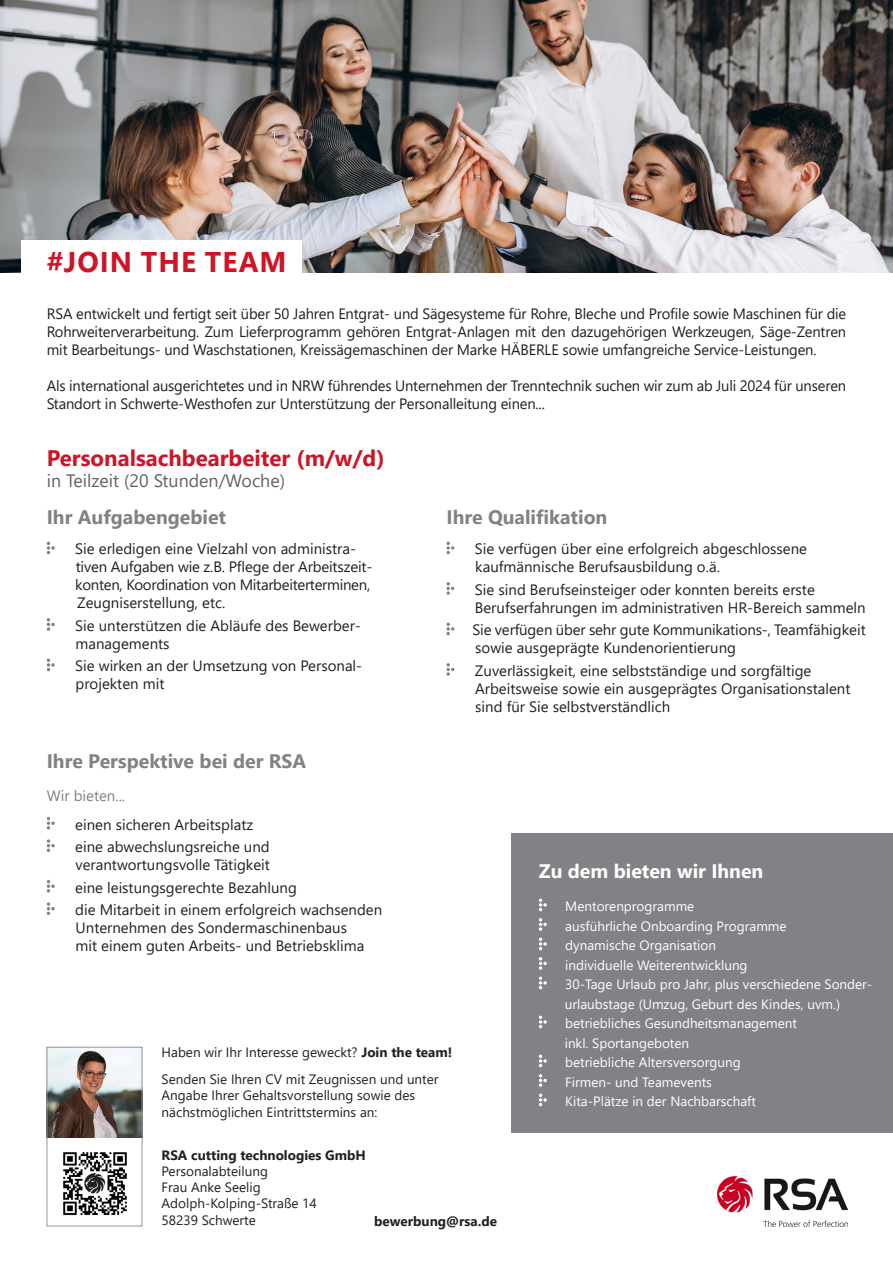
<style>
.page{position:relative;width:893px;height:1263px;background:#fff}
.page>*{position:absolute;margin:0;border:0;box-sizing:border-box;transform-origin:0 0}
.t1{font:700 28.5px "Segoe UI";letter-spacing:.035em;color:#cd1527}
.t2{font:700 22.5px "Segoe UI";color:#cd1527}
.t3{font:700 19.5px "Segoe UI";color:#808285}
.t4{font:700 19.5px "Segoe UI";color:#fff}
.t5{font:18px "Segoe UI";color:#636366}
.t6{font:15px/18px "Segoe UI";color:#231f20;text-align:justify}
.t7{font:15px "Segoe UI";letter-spacing:-.02em;color:#231f20}
.t8{font:15px "Segoe UI";color:#808285}
.t9{font:13.5px "Segoe UI";color:#fff}
.t10{font:13.5px "Segoe UI";color:#231f20}
.t11{font:700 13.5px "Segoe UI";color:#231f20}
.s1{font-weight:700}
</style>
<div class="page">
<img style="left:717px;top:1176px;width:130px;height:50px">
<svg style="left:47px;top:542px;width:8px;height:12px"></svg>
<svg style="left:47px;top:618px;width:8px;height:13px"></svg>
<svg style="left:47px;top:659px;width:8px;height:12px"></svg>
<svg style="left:47px;top:817px;width:8px;height:12px"></svg>
<svg style="left:47px;top:839px;width:8px;height:13px"></svg>
<svg style="left:47px;top:880px;width:8px;height:12px"></svg>
<svg style="left:47px;top:902px;width:8px;height:13px"></svg>
<svg style="left:446px;top:542px;width:8px;height:12px"></svg>
<svg style="left:446px;top:582px;width:8px;height:13px"></svg>
<svg style="left:446px;top:623px;width:8px;height:12px"></svg>
<svg style="left:446px;top:663px;width:8px;height:13px"></svg>
<img style="left:0;top:0;width:893px;height:272px">
<div style="left:21px;top:240px;width:281px;height:53px;background:#fff"></div>
<img style="left:49px;top:1049px;width:91px;height:88px">
<div style="left:47px;top:1047px;width:95px;height:179px;border:1px solid #939598"></div>
<img style="left:63px;top:1152px;width:64px;height:64px">
<div style="left:511px;top:833px;width:382px;height:300px;background:#808285"></div>
<svg style="left:539px;top:898px;width:8px;height:13px"></svg>
<svg style="left:539px;top:918px;width:8px;height:13px"></svg>
<svg style="left:539px;top:937px;width:8px;height:13px"></svg>
<svg style="left:539px;top:957px;width:8px;height:13px"></svg>
<svg style="left:539px;top:976px;width:8px;height:13px"></svg>
<svg style="left:539px;top:1015px;width:8px;height:13px"></svg>
<svg style="left:539px;top:1054px;width:8px;height:13px"></svg>
<svg style="left:539px;top:1074px;width:8px;height:13px"></svg>
<svg style="left:539px;top:1093px;width:8px;height:13px"></svg>
<p class="t1" style="left:47px;top:235px;width:241px">#JOIN THE TEAM</p>
<p class="t6" style="left:47px;top:304px;width:801px">RSA entwickelt und fertigt seit über 50 Jahren Entgrat- und Sägesysteme für Rohre, Bleche und Profile sowie Maschinen für die Rohrweiterverarbeitung. Zum Lieferprogramm gehören Entgrat-Anlagen mit den dazugehörigen Werkzeugen, Säge-Zentren mit Bearbeitungs- und Waschstationen, Kreissägemaschinen der Marke HÄBERLE sowie umfangreiche Service-Leistungen.</p>
<p class="t6" style="left:47px;top:376px;width:801px">Als international ausgerichtetes und in NRW führendes Unternehmen der Trenntechnik suchen wir zum ab Juli 2024 für unseren<br>Standort in Schwerte-Westhofen zur Unterstützung der Personalleitung einen...</p>
<p class="t2" style="left:47px;top:436px;width:339px">Personalsachbearbeiter (m/w/d)</p>
<p class="t5" style="left:47px;top:464px;width:240px">in Teilzeit (20 Stunden/Woche)</p>
<p class="t3" style="left:47px;top:499px;width:181px">Ihr Aufgabengebiet</p>
<p class="t6" style="left:75px;top:539px;width:282px">Sie erledigen eine Vielzahl von administra-</p>
<p class="t6" style="left:76px;top:557px;width:298px">tiven Aufgaben wie z.B. Pflege der Arbeitszeit-</p>
<p class="t7" style="left:75px;top:571px;width:296px">konten, Koordination von Mitarbeiterterminen,</p>
<p class="t6" style="left:77px;top:593px;width:150px">Zeugniserstellung, etc.</p>
<p class="t6" style="left:75px;top:615px;width:287px">Sie unterstützen die Abläufe des Bewerber-</p>
<p class="t6" style="left:76px;top:633px;width:96px">managements</p>
<p class="t6" style="left:75px;top:656px;width:288px">Sie wirken an der Umsetzung von Personal-</p>
<p class="t6" style="left:76px;top:674px;width:90px">projekten mit</p>
<p class="t3" style="left:446px;top:499px;width:162px">Ihre Qualifikation</p>
<p class="t6" style="left:475px;top:539px;width:334px">Sie verfügen über eine erfolgreich abgeschlossene</p>
<p class="t6" style="left:475px;top:557px;width:246px">kaufmännische Berufsausbildung o.ä.</p>
<p class="t6" style="left:475px;top:579px;width:341px">Sie sind Berufseinsteiger oder konnten bereits erste</p>
<p class="t6" style="left:475px;top:597px;width:392px">Berufserfahrungen im administrativen HR-Bereich sammeln</p>
<p class="t6" style="left:472px;top:620px;width:395px">Sie verfügen über sehr gute Kommunikations-, Teamfähigkeit</p>
<p class="t6" style="left:475px;top:638px;width:262px">sowie ausgeprägte Kundenorientierung</p>
<p class="t6" style="left:475px;top:660px;width:338px">Zuverlässigkeit, eine selbstständige und sorgfältige</p>
<p class="t6" style="left:475px;top:678px;width:377px">Arbeitsweise sowie ein ausgeprägtes Organisationstalent</p>
<p class="t6" style="left:475px;top:696px;width:196px">sind für Sie selbstverständlich</p>
<p class="t3" style="left:47px;top:743px;width:261px">Ihre Perspektive bei der RSA</p>
<p class="t8" style="left:47px;top:781px;width:80px">Wir bieten...</p>
<p class="t6" style="left:75px;top:814px;width:179px">einen sicheren Arbeitsplatz</p>
<p class="t6" style="left:75px;top:836px;width:196px">eine abwechslungsreiche und</p>
<p class="t6" style="left:76px;top:854px;width:196px">verantwortungsvolle Tätigkeit</p>
<p class="t6" style="left:75px;top:877px;width:223px">eine leistungsgerechte Bezahlung</p>
<p class="t6" style="left:75px;top:899px;width:308px">die Mitarbeit in einem erfolgreich wachsenden</p>
<p class="t6" style="left:76px;top:917px;width:273px">Unternehmen des Sondermaschinenbaus</p>
<p class="t6" style="left:76px;top:935px;width:290px">mit einem guten Arbeits- und Betriebsklima</p>
<p class="t10" style="left:162px;top:1039px;width:292px">Haben wir Ihr Interesse geweckt? <span class="s1">Join the team!</span></p>
<p class="t10" style="left:162px;top:1066px;width:279px">Senden Sie Ihren CV mit Zeugnissen und unter</p>
<p class="t10" style="left:162px;top:1083px;width:255px">Angabe Ihrer Gehaltsvorstellung sowie des</p>
<p class="t10" style="left:162px;top:1099px;width:217px">nächstmöglichen Eintrittstermins an:</p>
<p class="t11" style="left:162px;top:1142px;width:206px">RSA cutting technologies GmbH</p>
<p class="t10" style="left:162px;top:1158px;width:108px">Personalabteilung</p>
<p class="t10" style="left:162px;top:1174px;width:101px">Frau Anke Seelig</p>
<p class="t10" style="left:162px;top:1191px;width:157px">Adolph-Kolping-Straße 14</p>
<p class="t10" style="left:162px;top:1207px;width:96px">58239 Schwerte</p>
<p class="t11" style="left:374px;top:1208px;width:124px">bewerbung@rsa.de</p>
<p class="t4" style="left:539px;top:853px;width:226px">Zu dem bieten wir Ihnen</p>
<p class="t9" style="left:565px;top:894px;width:131px">Mentorenprogramme</p>
<p class="t9" style="left:565px;top:913px;width:223px">ausführliche Onboarding Programme</p>
<p class="t9" style="left:565px;top:933px;width:152px">dynamische Organisation</p>
<p class="t9" style="left:565px;top:952px;width:184px">individuelle Weiterentwicklung</p>
<p class="t9" style="left:565px;top:972px;width:309px">30-Tage Urlaub pro Jahr, plus verschiedene Sonder-</p>
<p class="t9" style="left:565px;top:991px;width:277px">urlaubstage (Umzug, Geburt des Kindes, uvm.)</p>
<p class="t9" style="left:565px;top:1011px;width:233px">betriebliches Gesundheitsmanagement</p>
<p class="t9" style="left:565px;top:1030px;width:126px">inkl. Sportangeboten</p>
<p class="t9" style="left:565px;top:1050px;width:177px">betriebliche Altersversorgung</p>
<p class="t9" style="left:565px;top:1069px;width:148px">Firmen- und Teamevents</p>
<p class="t9" style="left:565px;top:1089px;width:192px">Kita-Plätze in der Nachbarschaft</p>
</div>
